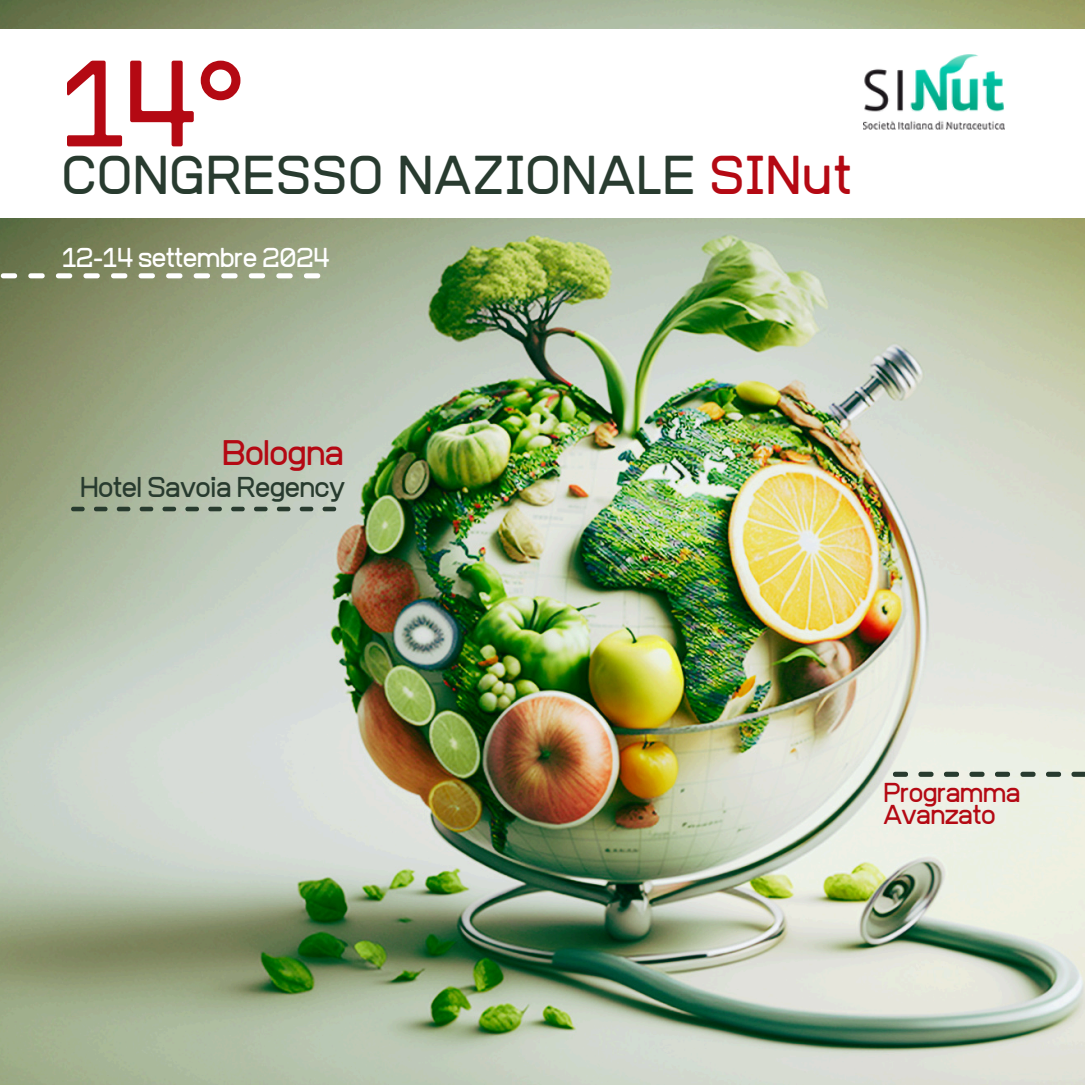
<style>
.page{position:relative;width:1085px;height:1086px;background:#fff}
.page>*{position:absolute;margin:0;border:0;box-sizing:border-box;transform-origin:0 0}
.t1{font:500 100.8px "ADA Hybrid";color:#b40913}
.t2{font:500 45px "ADA Hybrid";letter-spacing:.05em;color:#283b2f}
.t3{font:500 29.25px "ADA Hybrid";color:#b40913}
.t4{font:500 23.62px "ADA Hybrid";color:#283b2f}
.t5{font:500 22.5px "ADA Hybrid";color:#fff}
.t6{font:500 22.5px "ADA Hybrid";color:#b40913}
.s1{color:#b40913}
</style>
<div class="page">
<img style="left:863px;top:55px;width:140px;height:74px">
<img style="left:0;top:219px;width:1084px;height:865px">
<svg style="left:0;top:273px;width:321px;height:5px"></svg>
<img style="left:0;top:0;width:1084px;height:29px">
<svg style="left:70px;top:506px;width:267px;height:5px"></svg>
<svg style="left:891px;top:771px;width:193px;height:5px"></svg>
<p class="t1" style="left:62px;top:61px;width:185px">14°</p>
<h2 class="t2" style="left:62px;top:156px;width:790px">CONGRESSO NAZIONALE <span class="s1">SINut</span></h2>
<p class="t5" style="left:62px;top:248px;width:268px">12-14 settembre 2024</p>
<p class="t3" style="left:223px;top:440px;width:122px">Bologna</p>
<p class="t4" style="left:81px;top:477px;width:266px">Hotel Savoia Regency</p>
<p class="t6" style="left:883px;top:783px;width:138px">Programma</p>
<p class="t6" style="left:883px;top:804px;width:113px">Avanzato</p>
</div>
